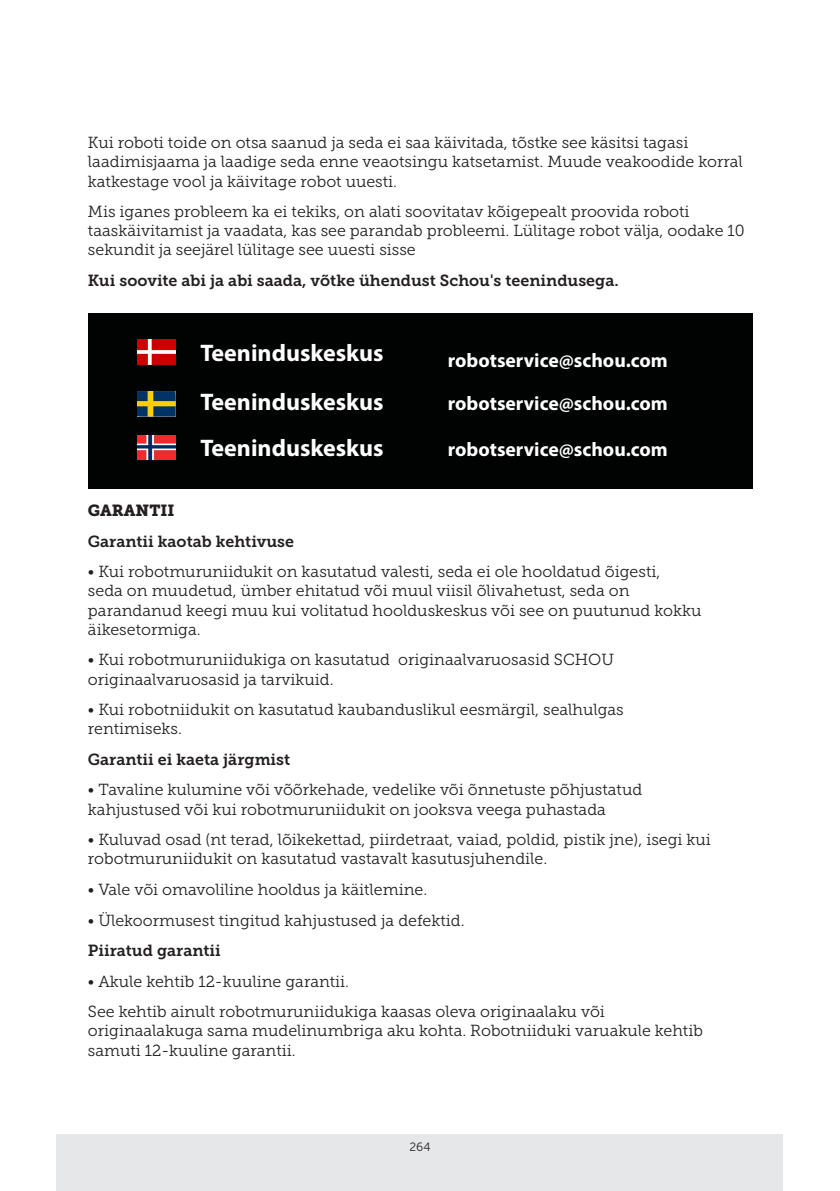
<style>
.page{position:relative;width:840px;height:1191px;background:#fff}
.page>*{position:absolute;margin:0;border:0;box-sizing:border-box;transform-origin:0 0}
.Brød_700{font:700 24px "Myriad Pro";color:#fff}
.Brød_700-2{font:700 19.8px "Myriad Pro";color:#fff}
.Brød{font:16px/19.2px "Museo Slab 300";color:#231f20}
.Brød_700-3{font:16px "Museo Slab 700";color:#231f20}
.Brød_bold{font:16px "Museo Slab 900";color:#231f20}
.t1{font:12px "Museo Sans 300";color:#231f20}
</style>
<div class="page">
<div style="left:57px;top:1134px;width:725px;height:57px;background:#e6e7e9"></div>
<div style="left:88px;top:313px;width:663px;height:176px;background:#010303"></div>
<img style="left:138px;top:340px;width:37px;height:24px">
<img style="left:138px;top:435px;width:37px;height:24px">
<img style="left:138px;top:392px;width:37px;height:24px">
<p class="Brød" style="left:88px;top:133px;width:656px">Kui roboti toide on otsa saanud ja seda ei saa käivitada, tõstke see käsitsi tagasi laadimisjaama ja laadige seda enne veaotsingu katsetamist. Muude veakoodide korral katkestage vool ja käivitage robot uuesti.</p>
<p class="Brød" style="left:88px;top:202px;width:657px">Mis iganes probleem ka ei tekiks, on alati soovitatav kõigepealt proovida roboti taaskäivitamist ja vaadata, kas see parandab probleemi. Lülitage robot välja, oodake 10 sekundit ja seejärel lülitage see uuesti sisse</p>
<p class="Brød_700-3" style="left:88px;top:271px;width:532px">Kui soovite abi ja abi saada, võtke ühendust Schou's teenindusega.</p>
<p class="Brød_700" style="left:200px;top:337px;width:185px">Teeninduskeskus</p>
<p class="Brød_700-2" style="left:447px;top:347px;width:221px">robotservice@schou.com</p>
<p class="Brød_700" style="left:200px;top:386px;width:185px">Teeninduskeskus</p>
<p class="Brød_700" style="left:200px;top:432px;width:185px">Teeninduskeskus</p>
<p class="Brød_700-2" style="left:447px;top:390px;width:221px">robotservice@schou.com</p>
<p class="Brød_700-2" style="left:447px;top:437px;width:221px">robotservice@schou.com</p>
<p class="Brød_bold" style="left:88px;top:501px;width:88px">GARANTII</p>
<p class="Brød_700-3" style="left:88px;top:532px;width:207px">Garantii kaotab kehtivuse</p>
<p class="Brød" style="left:88px;top:562px;width:614px">• Kui robotmuruniidukit on kasutatud valesti, seda ei ole hooldatud õigesti,<br>seda on muudetud, ümber ehitatud või muul viisil õlivahetust, seda on parandanud keegi muu kui volitatud hoolduskeskus või see on puutunud kokku äikesetormiga.</p>
<p class="Brød" style="left:88px;top:650px;width:527px">• Kui robotmuruniidukiga on kasutatud originaalvaruosasid SCHOU originaalvaruosasid ja tarvikuid.</p>
<p class="Brød" style="left:88px;top:700px;width:537px">• Kui robotniidukit on kasutatud kaubanduslikul eesmärgil, sealhulgas rentimiseks.</p>
<p class="Brød_700-3" style="left:88px;top:750px;width:204px">Garantii ei kaeta järgmist</p>
<p class="Brød" style="left:88px;top:780px;width:555px">• Tavaline kulumine või võõrkehade, vedelike või õnnetuste põhjustatud kahjustused või kui robotmuruniidukit on jooksva veega puhastada</p>
<p class="Brød" style="left:88px;top:830px;width:624px">• Kuluvad osad (nt terad, lõikekettad, piirdetraat, vaiad, poldid, pistik jne), isegi kui robotmuruniidukit on kasutatud vastavalt kasutusjuhendile.</p>
<p class="Brød" style="left:88px;top:880px;width:340px">• Vale või omavoliline hooldus ja käitlemine.</p>
<p class="Brød" style="left:88px;top:910px;width:378px">• Ülekoormusest tingitud kahjustused ja defektid.</p>
<p class="Brød_700-3" style="left:88px;top:941px;width:134px">Piiratud garantii</p>
<p class="Brød" style="left:88px;top:971px;width:262px">• Akule kehtib 12-kuuline garantii.</p>
<p class="Brød" style="left:88px;top:1002px;width:616px">See kehtib ainult robotmuruniidukiga kaasas oleva originaalaku või originaalakuga sama mudelinumbriga aku kohta. Robotniiduki varuakule kehtib samuti 12-kuuline garantii.</p>
<p class="t1" style="left:409px;top:1140px;width:23px">264</p>
</div>
